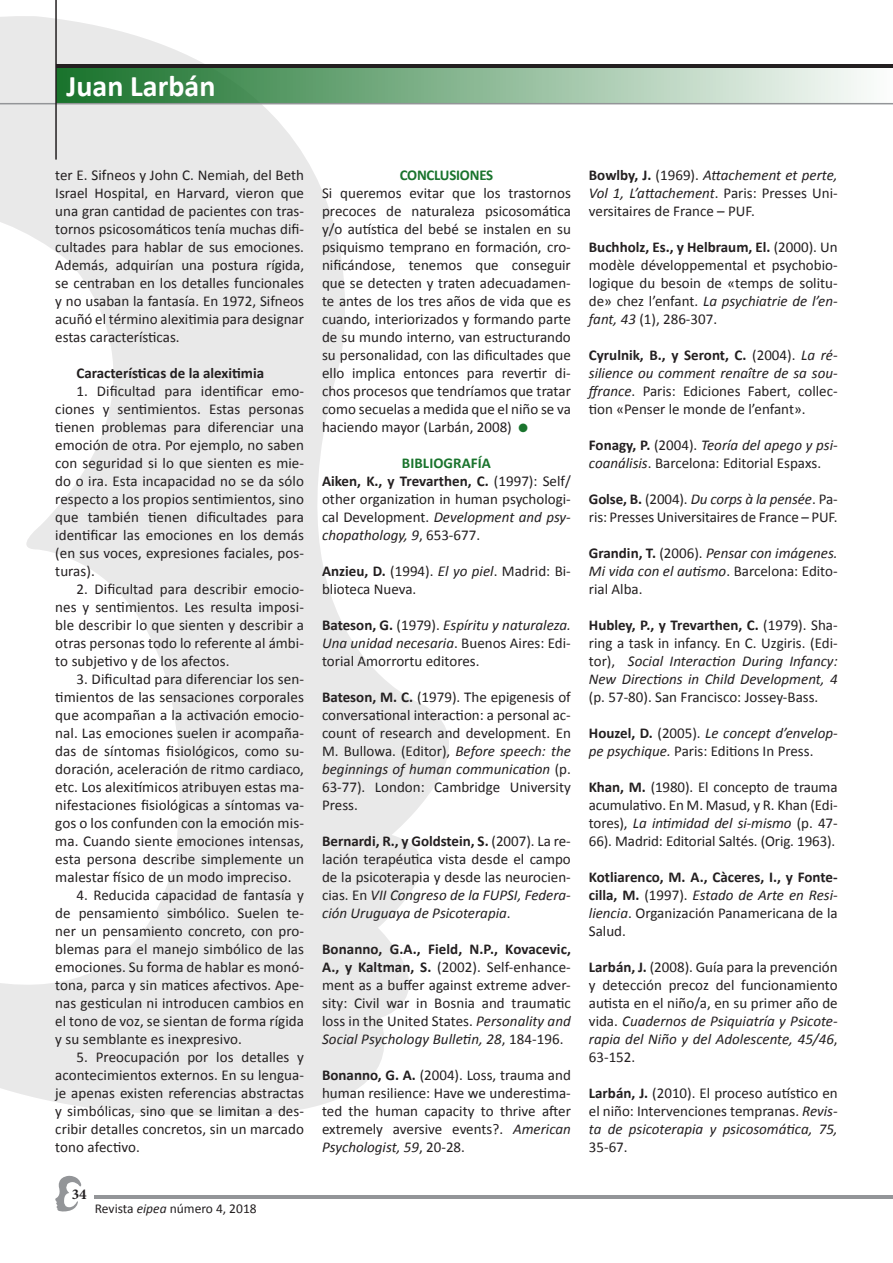
<style>
.page{position:relative;width:893px;height:1263px;background:#fff}
.page>*{position:absolute;margin:0;border:0;box-sizing:border-box;transform-origin:0 0}
.t1{font:700 30px "Calibri";color:#fff}
.t2{font:15px/18px "Calibri";color:#231f20;text-align:justify}
.t3{font:italic 15px/18px "Calibri";color:#231f20;text-align:justify}
.t4{font:700 15px/18px "Calibri";color:#231f20;text-align:justify}
.t5{font:700 15px "Calibri";letter-spacing:-.005em;color:#1a742d}
.t6{font:700 15px "Minion Pro";color:#231f20}
.t7{font:13.5px "Calibri";color:#231f20}
.s1{font-style:italic}
.s2{color:#1a742d}
.s3{font-weight:700}
.s4{font-weight:700;font-style:normal}
.s5{font-style:normal}
.s6{font-weight:400}
.s7{font-weight:400;font-style:italic}
</style>
<div class="page">
<svg style="left:55px;top:1175px;width:26px;height:37px"></svg>
<hr style="left:95px;top:1196px;width:798px;height:3px;background:#939598">
<svg style="left:0;top:16px;width:454px;height:1100px;fill:#e9e9e9"></svg>
<div style="left:56px;top:67px;width:837px;height:36px;background:linear-gradient(to right,#18722b,#fdfefd)"></div>
<hr style="left:56px;top:64px;width:837px;height:3px;background:#231f20">
<hr style="left:0;top:103px;width:893px;height:1px;background:#939598">
<hr style="left:55px;top:0;width:2px;height:160px;background:#231f20">
<p class="t1" style="left:67px;top:67px;width:150px">Juan Larbán</p>
<p class="t2" style="left:55px;top:166px;width:250px">ter E. Sifneos y John C. Nemiah, del Beth Israel Hospital, en Harvard, vieron que una gran cantidad de pacientes con tras&shy;tornos psicosomáticos tenía muchas difi&shy;cultades para hablar de sus emociones.<br>Además, adquirían una postura rígida, se centraban en los detalles funcionales y no usaban la fantasía. En 1972, Sifneos acuñó el término alexitimia para designar estas características.</p>
<p class="t4" style="left:77px;top:364px;width:189px">Características de la alexitimia</p>
<p class="t2" style="left:55px;top:382px;width:250px;text-indent:21px">1. Dificultad para identificar emo&shy;ciones y sentimientos. Estas personas tienen problemas para diferenciar una emoción de otra. Por ejemplo, no saben con seguridad si lo que sienten es mie&shy;do o ira. Esta incapacidad no se da sólo respecto a los propios sentimientos, sino que también tienen dificultades para identificar las emociones en los demás (en sus voces, expresiones faciales, pos&shy;turas).</p>
<p class="t2" style="left:55px;top:580px;width:250px;text-indent:21px">2. Dificultad para describir emocio&shy;nes y sentimientos. Les resulta imposi&shy;ble describir lo que sienten y describir a otras personas todo lo referente al ámbi&shy;to subjetivo y de los afectos.</p>
<p class="t2" style="left:55px;top:670px;width:250px;text-indent:21px">3. Dificultad para diferenciar los sen&shy;timientos de las sensaciones corporales que acompañan a la activación emocio&shy;nal. Las emociones suelen ir acompaña&shy;das de síntomas fisiológicos, como su&shy;doración, aceleración de ritmo cardiaco, etc. Los alexitímicos atribuyen estas ma&shy;nifestaciones fisiológicas a síntomas va&shy;gos o los confunden con la emoción mis&shy;ma. Cuando siente emociones intensas, esta persona describe simplemente un malestar físico de un modo impreciso.</p>
<p class="t2" style="left:55px;top:886px;width:250px;text-indent:21px">4. Reducida capacidad de fantasía y de pensamiento simbólico. Suelen te&shy;ner un pensamiento concreto, con pro&shy;blemas para el manejo simbólico de las emociones. Su forma de hablar es monó&shy;tona, parca y sin matices afectivos. Ape&shy;nas gesticulan ni introducen cambios en el tono de voz, se sientan de forma rígida y su semblante es inexpresivo.</p>
<p class="t2" style="left:55px;top:1048px;width:250px;text-indent:21px">5. Preocupación por los detalles y acontecimientos externos. En su lengua&shy;je apenas existen referencias abstractas y simbólicas, sino que se limitan a des&shy;cribir detalles concretos, sin un marcado tono afectivo.</p>
<p class="t6" style="left:72px;top:1183px;width:16px">34</p>
<p class="t7" style="left:95px;top:1200px;width:163px">Revista <span class="s1">eipea</span> número 4, 2018</p>
<p class="t5" style="left:400px;top:165px;width:95px">CONCLUSIONES</p>
<p class="t2" style="left:322px;top:184px;width:250px">Si queremos evitar que los trastornos precoces de naturaleza psicosomática y/o autística del bebé se instalen en su psiquismo temprano en formación, cro&shy;nificándose, tenemos que conseguir que se detecten y traten adecuadamen&shy;te antes de los tres años de vida que es cuando, interiorizados y formando parte de su mundo interno, van estructurando su personalidad, con las dificultades que ello implica entonces para revertir di&shy;chos procesos que tendríamos que tratar como secuelas a medida que el niño se va haciendo mayor (Larbán, 2008) <span class="s2">●</span></p>
<p class="t5" style="left:402px;top:453px;width:91px">BIBLIOGRAFÍA</p>
<p class="t2" style="left:322px;top:472px;width:250px"><span class="s3">Aiken, K., y Trevarthen, C.</span> (1997): Self/ other organization in human psychologi&shy;cal Development. <span class="s1">Development and psy&shy;chopathology, 9</span>, 653-677.</p>
<p class="t2" style="left:322px;top:562px;width:250px"><span class="s3">Anzieu, D.</span> (1994). <span class="s1">El yo piel</span>. Madrid: Bi&shy;blioteca Nueva.</p>
<p class="t2" style="left:322px;top:616px;width:250px"><span class="s3">Bateson, G.</span> (1979). <span class="s1">Espíritu y naturaleza.<br>Una unidad necesaria</span>. Buenos Aires: Edi&shy;torial Amorrortu editores.</p>
<p class="t2" style="left:322px;top:688px;width:250px"><span class="s3">Bateson, M. C.</span> (1979). The epigenesis of conversational interaction: a personal ac&shy;count of research and development. En M. Bullowa. (Editor), <span class="s1">Before speech: the beginnings of human communication</span> (p.<br>63-77). London: Cambridge University Press.</p>
<p class="t2" style="left:322px;top:832px;width:250px"><span class="s3">Bernardi, R., y Goldstein, S.</span> (2007). La re&shy;lación terapéutica vista desde el campo de la psicoterapia y desde las neurocien&shy;cias. En <span class="s1">VII Congreso de la FUPSI, Federa&shy;ción Uruguaya de Psicoterapia</span>.</p>
<p class="t2" style="left:322px;top:940px;width:250px"><span class="s3">Bonanno, G.A., Field, N.P., Kovacevic, A., y Kaltman, S.</span> (2002). Self-enhance&shy;ment as a buffer against extreme adver&shy;sity: Civil war in Bosnia and traumatic loss in the United States. <span class="s1">Personality and Social Psychology Bulletin, 28</span>, 184-196.</p>
<p class="t2" style="left:322px;top:1066px;width:250px"><span class="s3">Bonanno, G. A.</span> (2004). Loss, trauma and human resilience: Have we underestima&shy;ted the human capacity to thrive after extremely aversive events?. <span class="s1">American Psychologist, 59</span>, 20-28.</p>
<p class="t2" style="left:589px;top:166px;width:250px"><span class="s3">Bowlby, J.</span> (1969). <span class="s1">Attachement et perte, Vol 1, L’attachement</span>. Paris: Presses Uni&shy;versitaires de France – PUF.</p>
<p class="t2" style="left:589px;top:238px;width:250px"><span class="s3">Buchholz, Es., y Helbraum, El.</span> (2000). Un modèle développemental et psychobio&shy;logique du besoin de «temps de solitu&shy;de» chez l’enfant. <span class="s1">La psychiatrie de l’en&shy;fant, 43</span> (1), 286-307.</p>
<p class="t2" style="left:589px;top:346px;width:250px"><span class="s3">Cyrulnik, B., y Seront, C.</span> (2004). <span class="s1">La ré&shy;silience ou comment renaître de sa sou&shy;ffrance</span>. Paris: Ediciones Fabert, collec&shy;tion «Penser le monde de l’enfant».</p>
<p class="t2" style="left:589px;top:436px;width:250px"><span class="s3">Fonagy, P.</span> (2004). <span class="s1">Teoría del apego y psi&shy;coanálisis</span>. Barcelona: Editorial Espaxs.</p>
<p class="t2" style="left:589px;top:490px;width:250px"><span class="s3">Golse, B.</span> (2004). <span class="s1">Du corps à la pensée</span>. Pa&shy;ris: Presses Universitaires de France – PUF.</p>
<p class="t3" style="left:589px;top:543px;width:250px"><span class="s4">Grandin, T.</span> <span class="s5">(2006).</span> Pensar con imágenes.<br>Mi vida con el autismo<span class="s5">. Barcelona: Edito&shy;rial Alba.</span></p>
<p class="t2" style="left:589px;top:616px;width:250px"><span class="s3">Hubley, P., y Trevarthen, C.</span> (1979). Sha&shy;ring a task in infancy. En C. Uzgiris. (Edi&shy;tor), <span class="s1">Social Interaction During Infancy:<br>New Directions in Child Development, 4 </span>(p. 57-80). San Francisco: Jossey-Bass.</p>
<p class="t3" style="left:589px;top:723px;width:250px"><span class="s4">Houzel, D.</span> <span class="s5">(2005).</span> Le concept d’envelop&shy;pe psychique. <span class="s5">Paris: Editions In Press.</span></p>
<p class="t2" style="left:589px;top:778px;width:250px"><span class="s3">Khan, M.</span> (1980). El concepto de trauma acumulativo. En M. Masud, y R. Khan (Edi&shy;tores), <span class="s1">La intimidad del si-mismo</span> (p. 47- 66). Madrid: Editorial Saltés. (Orig. 1963).</p>
<p class="t4" style="left:589px;top:868px;width:250px">Kotliarenco, M. A., Càceres, I., y Fonte&shy;cilla, M. <span class="s6">(1997).</span> <span class="s7">Estado de Arte en Resi&shy;liencia</span><span class="s6">. Organización Panamericana de la Salud.</span></p>
<p class="t2" style="left:589px;top:958px;width:250px"><span class="s3">Larbán, J.</span> (2008). Guía para la prevención y detección precoz del funcionamiento autista en el niño/a, en su primer año de vida. <span class="s1">Cuadernos de Psiquiatría y Psicote&shy;rapia del Niño y del Adolescente, 45/46</span>, 63-152.</p>
<p class="t2" style="left:589px;top:1084px;width:250px"><span class="s3">Larbán, J.</span> (2010). El proceso autístico en el niño: Intervenciones tempranas. <span class="s1">Revis&shy;ta de psicoterapia y psicosomática, 75, </span>35-67.</p>
</div>
